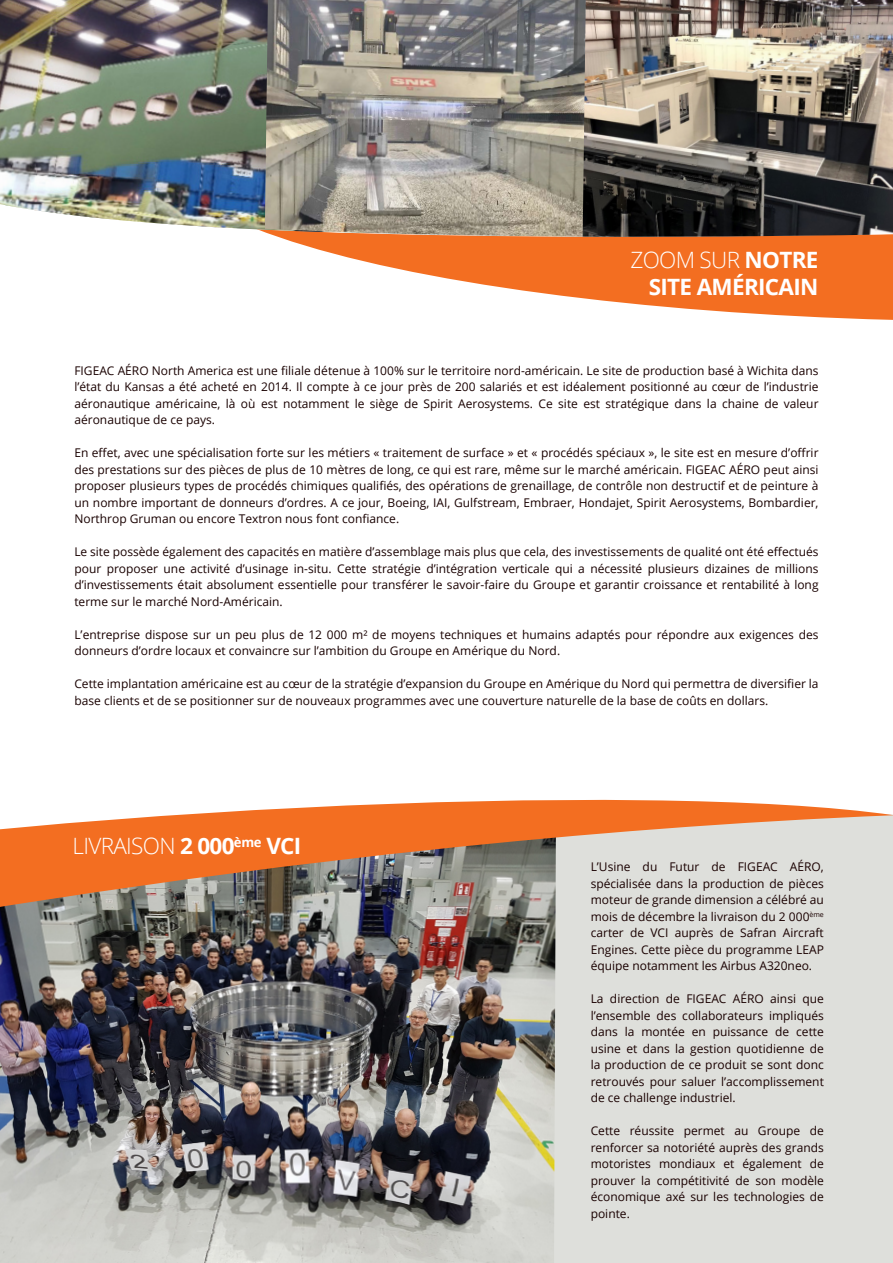
<style>
.page{position:relative;width:893px;height:1263px;background:#fff}
.page>*{position:absolute;margin:0;border:0;box-sizing:border-box;transform-origin:0 0}
.t1{font:700 22.5px/27px "Open Sans";letter-spacing:-.03em;color:#fff;text-align:right}
.t2{font:300 22.5px "Open Sans";letter-spacing:-.03em;color:#fff}
.t3{font:12px/16.5px "Open Sans";color:#190000;text-align:justify}
.s1{font-weight:300}
.s2{font-weight:700}
</style>
<div class="page">
<div style="left:556px;top:962px;width:337px;height:301px;background:#dedfdb"></div>
<svg style="left:328px;top:252px;width:565px;height:68px;fill:#f36e21"></svg>
<img style="left:0;top:962px;width:556px;height:301px">
<div style="left:279px;top:237px;width:614px;height:15px;background:#f36e21"></div>
<img style="left:0;top:0;width:265px;height:233px">
<img style="left:265px;top:0;width:318px;height:237px">
<img style="left:583px;top:0;width:310px;height:237px">
<svg style="left:0;top:799px;width:893px;height:163px;background:#c09b83"></svg>
<h1 class="t1" style="left:630px;top:246px;width:190px"><span class="s1">ZOOM SUR</span> NOTRE<br>SITE AMÉRICAIN</h1>
<p class="t3" style="left:74px;top:362px;width:746px">FIGEAC AÉRO North America est une filiale détenue à 100% sur le territoire nord-américain. Le site de production basé à Wichita dans l’état du Kansas a été acheté en 2014. Il compte à ce jour près de 200 salariés et est idéalement positionné au cœur de l’industrie aéronautique américaine, là où est notamment le siège de Spirit Aerosystems. Ce site est stratégique dans la chaine de valeur aéronautique de ce pays.</p>
<p class="t3" style="left:74px;top:444px;width:746px">En effet, avec une spécialisation forte sur les métiers « traitement de surface » et « procédés spéciaux », le site est en mesure d’offrir des prestations sur des pièces de plus de 10 mètres de long, ce qui est rare, même sur le marché américain. FIGEAC AÉRO peut ainsi proposer plusieurs types de procédés chimiques qualifiés, des opérations de grenaillage, de contrôle non destructif et de peinture à un nombre important de donneurs d’ordres. A ce jour, Boeing, IAI, Gulfstream, Embraer, Hondajet, Spirit Aerosystems, Bombardier, Northrop Gruman ou encore Textron nous font confiance.</p>
<p class="t3" style="left:74px;top:543px;width:746px">Le site possède également des capacités en matière d’assemblage mais plus que cela, des investissements de qualité ont été effectués pour proposer une activité d’usinage in-situ. Cette stratégie d’intégration verticale qui a nécessité plusieurs dizaines de millions d’investissements était absolument essentielle pour transférer le savoir-faire du Groupe et garantir croissance et rentabilité à long terme sur le marché Nord-Américain.</p>
<p class="t3" style="left:74px;top:626px;width:746px">L’entreprise dispose sur un peu plus de 12 000 m² de moyens techniques et humains adaptés pour répondre aux exigences des donneurs d’ordre locaux et convaincre sur l’ambition du Groupe en Amérique du Nord.</p>
<p class="t3" style="left:74px;top:675px;width:746px">Cette implantation américaine est au cœur de la stratégie d’expansion du Groupe en Amérique du Nord qui permettra de diversifier la base clients et de se positionner sur de nouveaux programmes avec une couverture naturelle de la base de coûts en dollars.</p>
<h1 class="t2" style="left:73px;top:831px;width:230px">LIVRAISON <span class="s2">2 000</span><sup>ème</sup> <span class="s2">VCI</span></h1>
<p class="t3" style="left:591px;top:858px;width:235px">L’Usine du Futur de FIGEAC AÉRO, spécialisée dans la production de pièces moteur de grande dimension a célébré au mois de décembre la livraison du 2 000<sup>ème </sup>carter de VCI auprès de Safran Aircraft Engines. Cette pièce du programme LEAP équipe notamment les Airbus A320neo.</p>
<p class="t3" style="left:591px;top:990px;width:235px">La direction de FIGEAC AÉRO ainsi que l’ensemble des collaborateurs impliqués dans la montée en puissance de cette usine et dans la gestion quotidienne de la production de ce produit se sont donc retrouvés pour saluer l’accomplissement de ce challenge industriel.</p>
<p class="t3" style="left:591px;top:1122px;width:235px">Cette réussite permet au Groupe de renforcer sa notoriété auprès des grands motoristes mondiaux et également de prouver la compétitivité de son modèle économique axé sur les technologies de pointe.</p>
</div>
